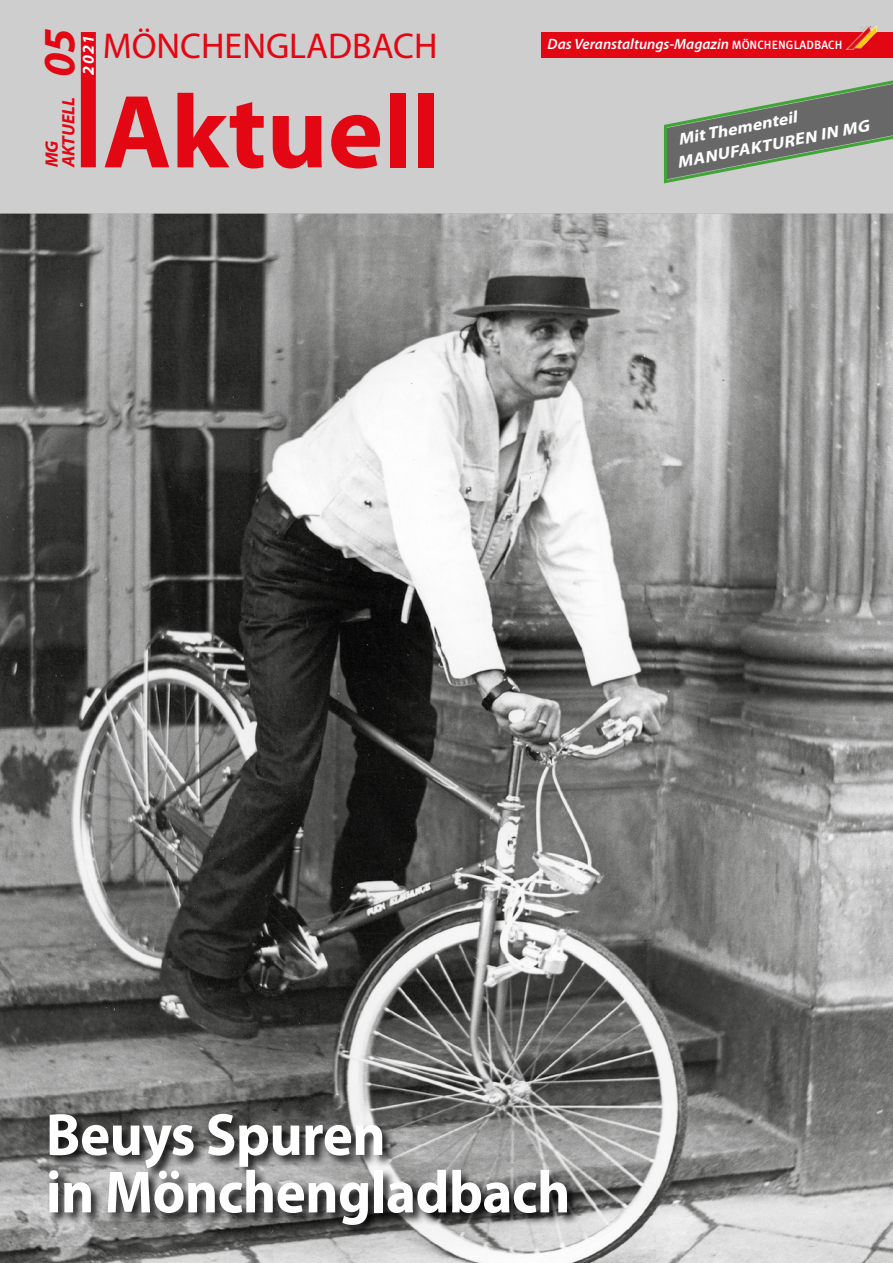
<style>
.page{position:relative;width:893px;height:1263px;background:#fff}
.page>*{position:absolute;margin:0;border:0;box-sizing:border-box;transform-origin:0 0}
.t1{font:700 105px "Myriad Pro";color:#e30613}
.t2{font:700 60px/57.4px "Myriad Pro";letter-spacing:-.01em;color:#fff;scale:.95 1}
.t3{font:italic 700 45px "Myriad Pro";color:#e30613}
.t4{font:36px "Myriad Pro";color:#e30613}
.t5{font:italic 700 18px/16.5px "Myriad Pro";color:#e30613}
.t6{font:italic 700 16.5px/22.5px "Myriad Pro";color:#fff;scale:1.09 1}
.t7{font:italic 700 16.5px "Myriad Pro";color:#fff}
.t8{font:italic 600 15px "Myriad Pro";color:#fff}
.s1{font-family:"Meta Plus";font-weight:500;font-style:normal;font-size:12px}
</style>
<div class="page">
<img style="left:0;top:213px;width:893px;height:1050px">
<div style="left:0;top:0;width:893px;height:213px;background:#cecece"></div>
<img style="left:861px;top:27px;width:16px;height:5px">
<div style="left:81px;top:32px;width:15px;height:135px;background:#e30613"></div>
<div style="left:542px;top:32px;width:351px;height:26px;background:#e30613"></div>
<div style="left:47px;top:1112px;width:534px;height:127px;background:#000;opacity:.91"></div>
<svg style="left:664px;top:80px;width:229px;height:104px"></svg>
<h3 class="t3" style="left:30px;top:77px;width:50px;rotate:-90deg">05</h3>
<p class="t7" style="left:78px;top:75px;width:41px;rotate:-90deg">2021</p>
<p class="t5" style="left:43px;top:167px;width:71px;rotate:-90deg">MG<br>AKTUELL</p>
<h3 class="t4" style="left:103px;top:24px;width:336px">MÖNCHENGLADBACH</h3>
<h1 class="t1" style="left:103px;top:63px;width:340px">Aktuell</h1>
<p class="t8" style="left:548px;top:34px;width:296px">Das Veranstaltungs-Magazin <span class="s1">MÖNCHENGLADBACH</span></p>
<p class="t6" style="left:671px;top:129px;width:181px;text-indent:5px;rotate:-11deg">Mit Thementeil<br>MANUFAKTUREN IN MG</p>
<h2 class="t2" style="left:46px;top:1104px;width:554px">Beuys Spuren<br>in Mönchengladbach</h2>
</div>
